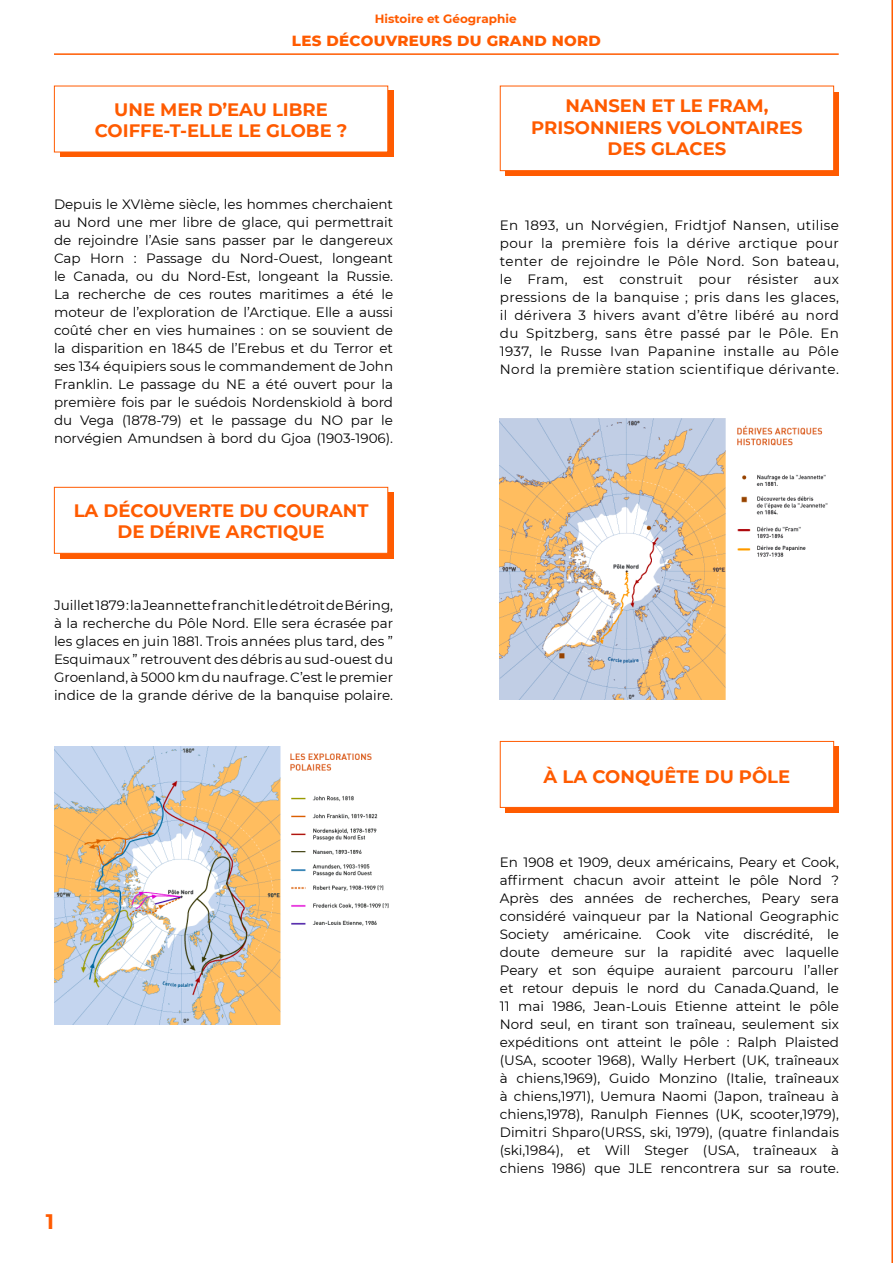
<style>
.page{position:relative;width:893px;height:1263px;background:#fff}
.page>*{position:absolute;margin:0;border:0;box-sizing:border-box;transform-origin:0 0}
.t1{font:700 21px "Montserrat";color:#ff5b00}
.t2{font:700 18px/21.6px "Montserrat";color:#ff5b00;text-align:center}
.t3{font:800 15px "Montserrat";letter-spacing:.02em;color:#ff5b00}
.t4{font:13.5px/18px "Montserrat";color:#000;text-align:justify}
.t5{font:700 12px "Montserrat";color:#ff5b00}
</style>
<div class="page">
<div style="left:60px;top:91px;width:333px;height:66px;background:#ff5b00"></div>
<div style="left:54px;top:86px;width:334px;height:66px;background:#fff"></div>
<div style="left:60px;top:492px;width:333px;height:66px;background:#ff5b00"></div>
<div style="left:54px;top:487px;width:334px;height:67px;background:#fff;border:1px solid #ff5b00"></div>
<img style="left:54px;top:746px;width:335px;height:278px">
<div style="left:506px;top:92px;width:333px;height:84px;background:#ff5b00"></div>
<div style="left:500px;top:86px;width:334px;height:85px;background:#fff;border:1px solid #ff5b00"></div>
<img style="left:500px;top:418px;width:328px;height:282px">
<div style="left:506px;top:746px;width:333px;height:66px;background:#ff5b00"></div>
<div style="left:500px;top:741px;width:334px;height:67px;background:#fff;border:1px solid #ff5b00"></div>
<hr style="left:54px;top:53px;width:785px;height:2px;background:#ff5b00">
<hr style="left:891px;top:0;width:2px;height:1263px;background:#ff5b00">
<p class="t5" style="left:375px;top:10px;width:143px">Histoire et Géographie</p>
<p class="t3" style="left:292px;top:29px;width:310px">LES DÉCOUVREURS DU GRAND NORD</p>
<p class="t2" style="left:114px;top:97px;width:215px">UNE MER D’EAU LIBRE</p>
<p class="t2" style="left:95px;top:119px;width:254px">COIFFE-T-ELLE LE GLOBE ?</p>
<p class="t4" style="left:54px;top:194px;width:341px">Depuis le XVIème siècle, les hommes cherchaient au Nord une mer libre de glace, qui permettrait de rejoindre l’Asie sans passer par le dangereux Cap Horn : Passage du Nord-Ouest, longeant le Canada, ou du Nord-Est, longeant la Russie.<br>La recherche de ces routes maritimes a été le moteur de l’exploration de l’Arctique. Elle a aussi coûté cher en vies humaines : on se souvient de la disparition en 1845 de l’Erebus et du Terror et ses 134 équipiers sous le commandement de John Franklin. Le passage du NE a été ouvert pour la première fois par le suédois Nordenskiold à bord du Vega (1878-79) et le passage du NO par le norvégien Amundsen à bord du Gjoa (1903-1906).</p>
<p class="t2" style="left:74px;top:499px;width:296px">LA DÉCOUVERTE DU COURANT<br>DE DÉRIVE ARCTIQUE</p>
<p class="t4" style="left:54px;top:596px;width:341px">Juillet 1879 : la Jeannette franchit le détroit de Béring, à la recherche du Pôle Nord. Elle sera écrasée par les glaces en juin 1881. Trois années plus tard, des ” Esquimaux ” retrouvent des débris au sud-ouest du Groenland, à 5000 km du naufrage. C’est le premier indice de la grande dérive de la banquise polaire.</p>
<p class="t1" style="left:46px;top:1207px;width:10px">1</p>
<p class="t2" style="left:565px;top:94px;width:204px">NANSEN ET LE FRAM,</p>
<p class="t2" style="left:531px;top:115px;width:273px">PRISONNIERS VOLONTAIRES<br>DES GLACES</p>
<p class="t4" style="left:500px;top:216px;width:341px">En 1893, un Norvégien, Fridtjof Nansen, utilise pour la première fois la dérive arctique pour tenter de rejoindre le Pôle Nord. Son bateau, le Fram, est construit pour résister aux pressions de la banquise ; pris dans les glaces, il dérivera 3 hivers avant d’être libéré au nord du Spitzberg, sans être passé par le Pôle. En 1937, le Russe Ivan Papanine installe au Pôle Nord la première station scientifique dérivante.</p>
<p class="t2" style="left:544px;top:764px;width:248px">À LA CONQUÊTE DU PÔLE</p>
<p class="t4" style="left:500px;top:852px;width:341px">En 1908 et 1909, deux américains, Peary et Cook, affirment chacun avoir atteint le pôle Nord ?<br>Après des années de recherches, Peary sera considéré vainqueur par la National Geographic Society américaine. Cook vite discrédité, le doute demeure sur la rapidité avec laquelle Peary et son équipe auraient parcouru l’aller et retour depuis le nord du Canada.Quand, le 11 mai 1986, Jean-Louis Etienne atteint le pôle Nord seul, en tirant son traîneau, seulement six expéditions ont atteint le pôle : Ralph Plaisted (USA, scooter 1968), Wally Herbert (UK, traîneaux à chiens,1969), Guido Monzino (Italie, traîneaux à chiens,1971), Uemura Naomi (Japon, traîneau à chiens,1978), Ranulph Fiennes (UK, scooter,1979), Dimitri Shparo(URSS, ski, 1979), (quatre finlandais (ski,1984), et Will Steger (USA, traîneaux à chiens 1986) que JLE rencontrera sur sa route.</p>
</div>
